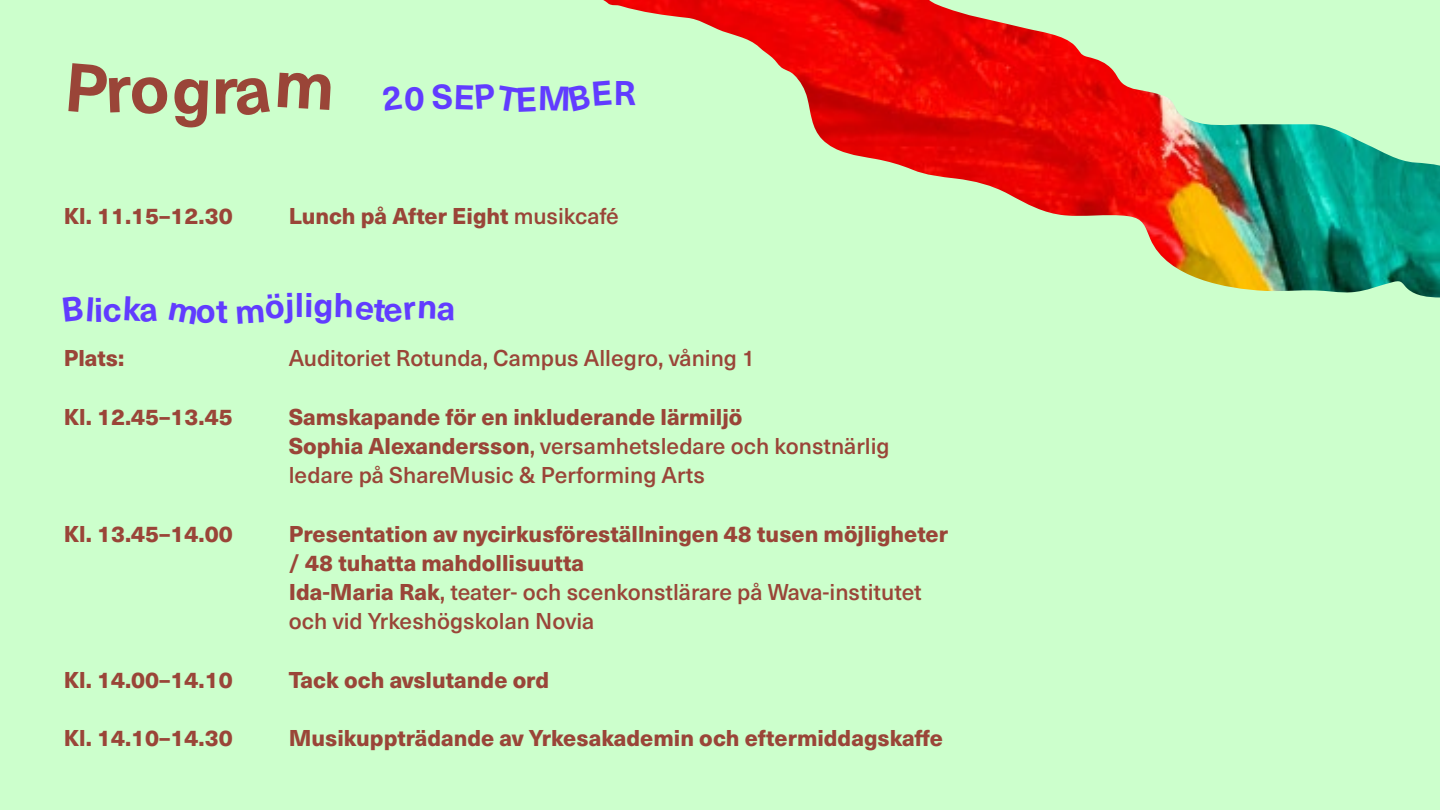
<style>
.page{position:relative;width:1440px;height:810px;background:#cfc}
.page>*{position:absolute;margin:0;border:0;box-sizing:border-box;transform-origin:0 0}
.t1{font:700 67.5px "Neue Haas Unica W1 G";color:#9a4538}
.t2{font:700 33.75px "Neue Haas Unica W1 G";color:#613cff}
.t3{font:800 22.5px/29.2px "Neue Haas Unica W1 G";color:#9a4538}
.t4{font:500 22.5px/29.2px "Neue Haas Unica W1 G";color:#9a4538}
.s1{font-weight:500}
.s2{font-weight:800}
</style>
<div class="page">
<img style="left:603px;top:0;width:837px;height:298px">
<svg style="left:603px;top:81px;width:9px;height:31px"></svg>
<h1 class="t1" style="left:211px;top:38px;width:28px">r</h1>
<h2 class="t2" style="left:613px;top:67px;width:24px">R</h2>
<p class="t3" style="left:64px;top:199px;width:171px">Kl. 11.15–12.30</p>
<p class="t3" style="left:289px;top:199px;width:332px">Lunch på After Eight <span class="s1">musikcafé</span></p>
<h2 class="t2" style="left:216px;top:285px;width:14px">t</h2>
<h2 class="t2" style="left:295px;top:279px;width:11px">l</h2>
<p class="t3" style="left:64px;top:342px;width:62px">Plats:</p>
<p class="t4" style="left:289px;top:342px;width:468px">Auditoriet Rotunda, Campus Allegro, våning 1</p>
<p class="t3" style="left:64px;top:400px;width:171px">Kl. 12.45–13.45</p>
<p class="t4" style="left:289px;top:401px;width:602px"><span class="s2">Samskapande för en inkluderande lärmiljö<br>Sophia Alexandersson</span>, versamhetsledare och konstnärlig ledare på ShareMusic &amp; Performing Arts</p>
<p class="t3" style="left:64px;top:517px;width:171px">Kl. 13.45–14.00</p>
<p class="t3" style="left:289px;top:517px;width:661px">Presentation av nycirkusföreställningen 48 tusen möjligheter / 48 tuhatta mahdollisuutta<br>Ida-Maria Rak<span class="s1">, teater- och scenkonstlärare på Wava-institutet och vid Yrkeshögskolan Novia</span></p>
<p class="t3" style="left:64px;top:664px;width:171px">Kl. 14.00–14.10</p>
<p class="t3" style="left:289px;top:664px;width:262px">Tack och avslutande ord</p>
<p class="t3" style="left:64px;top:722px;width:171px">Kl. 14.10–14.30</p>
<p class="t3" style="left:289px;top:722px;width:656px">Musikuppträdande av Yrkesakademin och eftermiddagskaffe</p>
</div>
